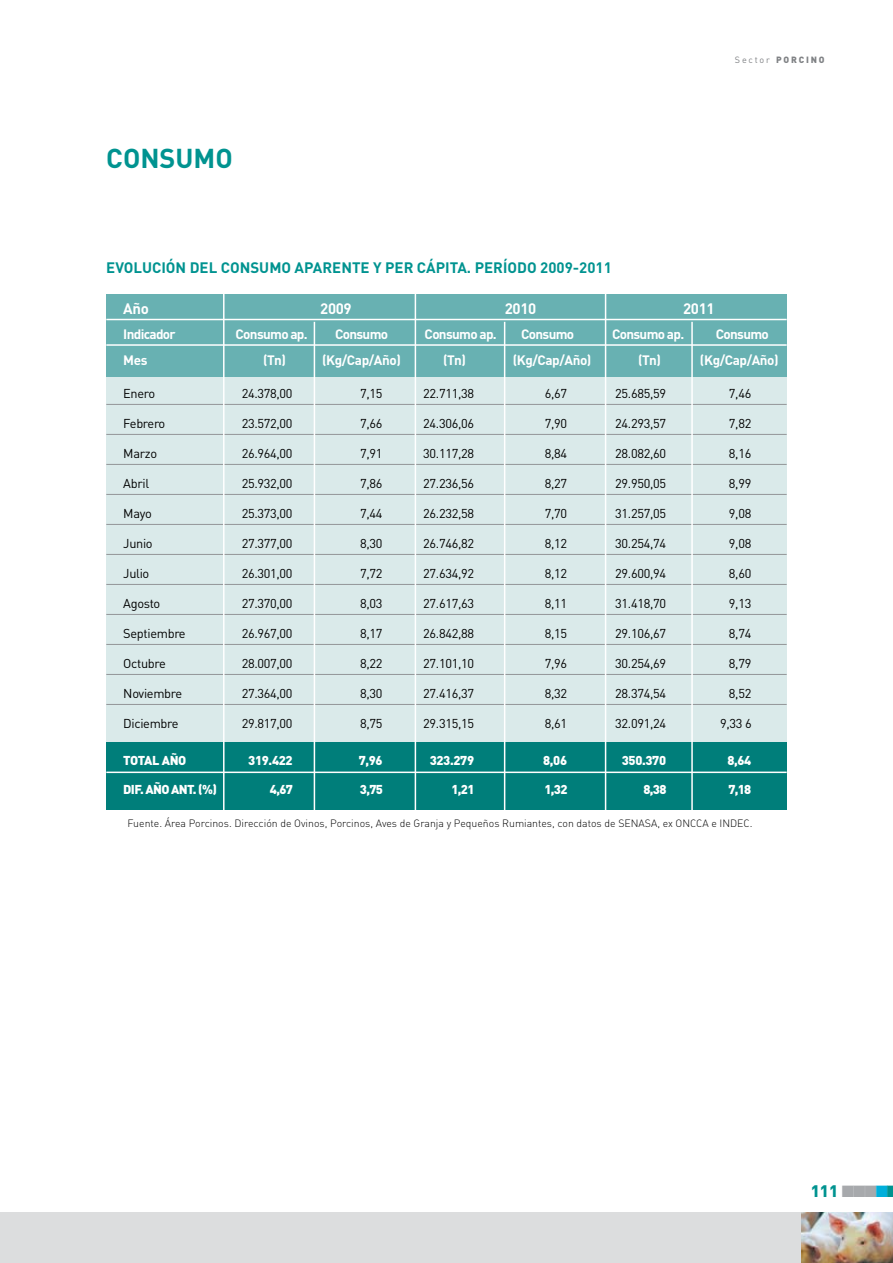
<style>
.page{position:relative;width:893px;height:1263px;background:#fff}
.page>*{position:absolute;margin:0;border:0;box-sizing:border-box;transform-origin:0 0}
.t1{font:700 27px "DIN";color:#009390}
.t2{font:900 16.5px "DIN";color:#009390}
.t3{font:700 15px "DIN";color:#009390}
.t4{font:700 15px "DIN";letter-spacing:-.025em;color:#fff}
.t5{font:700 13.5px "DIN";letter-spacing:-.05em;color:#fff}
.t6{font:12.75px "DIN";letter-spacing:-.025em;color:#000}
.t7{font:900 12.75px "DIN";letter-spacing:-.025em;color:#fff}
.t8{font:10.5px "DIN Light Alternate";color:#000}
.t9{font:900 9px "DIN";letter-spacing:.2em;color:#808285}
.s1{font-weight:400}
.s2{color:#a7a9ac}
.s3{color:#00afdb}
</style>
<div class="page">
<div style="left:1px;top:1213px;width:892px;height:50px;background:#dcddde"></div>
<img style="left:802px;top:1213px;width:91px;height:50px">
<div style="left:106px;top:338px;width:681px;height:420px;background:#daeaea"></div>
<div style="left:106px;top:294px;width:681px;height:82px;background:#68b1b2"></div>
<div style="left:106px;top:742px;width:681px;height:68px;background:#007e7a"></div>
<hr style="left:106px;top:319px;width:681px;height:1px;background:#fff">
<hr style="left:106px;top:344px;width:681px;height:2px;background:#fff">
<hr style="left:106px;top:404px;width:681px;height:1px;background:#939598">
<hr style="left:106px;top:434px;width:681px;height:1px;background:#939598">
<hr style="left:106px;top:464px;width:681px;height:1px;background:#939598">
<hr style="left:106px;top:494px;width:681px;height:1px;background:#939598">
<hr style="left:106px;top:524px;width:681px;height:1px;background:#939598">
<hr style="left:106px;top:554px;width:681px;height:1px;background:#939598">
<hr style="left:106px;top:584px;width:681px;height:1px;background:#939598">
<hr style="left:106px;top:614px;width:681px;height:1px;background:#939598">
<hr style="left:106px;top:644px;width:681px;height:1px;background:#939598">
<hr style="left:106px;top:674px;width:681px;height:1px;background:#939598">
<hr style="left:106px;top:704px;width:681px;height:1px;background:#939598">
<hr style="left:106px;top:771px;width:681px;height:2px;background:#fff">
<hr style="left:605px;top:293px;width:1px;height:521px;background:#fff">
<hr style="left:223px;top:292px;width:2px;height:524px;background:#fff">
<hr style="left:314px;top:322px;width:1px;height:492px;background:#fff">
<hr style="left:504px;top:322px;width:1px;height:492px;background:#fff">
<hr style="left:691px;top:322px;width:2px;height:492px;background:#fff">
<hr style="left:415px;top:292px;width:1px;height:528px;background:#fff">
<h1 class="t1" style="left:106px;top:141px;width:128px">Consumo</h1>
<p class="t9" style="left:735px;top:54px;width:91px"><span class="s1">Sector</span> PORCINO</p>
<p class="t3" style="left:106px;top:258px;width:507px">Evolución del consumo aparente y per cápita. Período 2009-2011</p>
<p class="t4" style="left:123px;top:298px;width:27px">Año</p>
<p class="t4" style="left:320px;top:298px;width:33px">2009</p>
<p class="t4" style="left:505px;top:298px;width:33px">2010</p>
<p class="t4" style="left:683px;top:298px;width:33px">2011</p>
<p class="t5" style="left:123px;top:325px;width:87px">I ndicador C</p>
<p class="t5" style="left:243px;top:325px;width:83px">onsumo ap. C</p>
<p class="t5" style="left:343px;top:325px;width:70px">onsumo C</p>
<p class="t5" style="left:432px;top:325px;width:167px">onsumo ap. Consumo C</p>
<p class="t5" style="left:620px;top:325px;width:85px">onsumo ap. C</p>
<p class="t5" style="left:723px;top:325px;width:47px">onsumo</p>
<p class="t5" style="left:123px;top:351px;width:26px">Mes</p>
<p class="t5" style="left:263px;top:351px;width:24px">(Tn)</p>
<p class="t5" style="left:322px;top:351px;width:80px">(Kg/Cap/Año)</p>
<p class="t5" style="left:443px;top:351px;width:24px">(Tn)</p>
<p class="t5" style="left:513px;top:351px;width:80px">(Kg/Cap/Año)</p>
<p class="t5" style="left:638px;top:351px;width:24px">(Tn)</p>
<p class="t5" style="left:700px;top:351px;width:80px">(Kg/Cap/Año)</p>
<p class="t6" style="left:123px;top:385px;width:33px">Enero</p>
<p class="t6" style="left:242px;top:385px;width:52px">24.378,00</p>
<p class="t6" style="left:360px;top:385px;width:24px">7,15</p>
<p class="t6" style="left:423px;top:385px;width:52px">22.711,38</p>
<p class="t6" style="left:545px;top:385px;width:24px">6,67</p>
<p class="t6" style="left:615px;top:385px;width:52px">25.685,59</p>
<p class="t6" style="left:729px;top:385px;width:24px">7,46</p>
<p class="t6" style="left:123px;top:415px;width:44px">Febrero</p>
<p class="t6" style="left:242px;top:415px;width:52px">23.572,00</p>
<p class="t6" style="left:360px;top:415px;width:24px">7,66</p>
<p class="t6" style="left:423px;top:415px;width:52px">24.306,06</p>
<p class="t6" style="left:545px;top:415px;width:24px">7,90</p>
<p class="t6" style="left:615px;top:415px;width:52px">24.293,57</p>
<p class="t6" style="left:729px;top:415px;width:24px">7,82</p>
<p class="t6" style="left:123px;top:445px;width:35px">Marzo</p>
<p class="t6" style="left:242px;top:445px;width:52px">26.964,00</p>
<p class="t6" style="left:360px;top:445px;width:24px">7,91</p>
<p class="t6" style="left:423px;top:445px;width:52px">30.117,28</p>
<p class="t6" style="left:545px;top:445px;width:24px">8,84</p>
<p class="t6" style="left:615px;top:445px;width:52px">28.082,60</p>
<p class="t6" style="left:729px;top:445px;width:24px">8,16</p>
<p class="t6" style="left:123px;top:475px;width:27px">Abril</p>
<p class="t6" style="left:242px;top:475px;width:52px">25.932,00</p>
<p class="t6" style="left:360px;top:475px;width:24px">7,86</p>
<p class="t6" style="left:423px;top:475px;width:52px">27.236,56</p>
<p class="t6" style="left:545px;top:475px;width:24px">8,27</p>
<p class="t6" style="left:615px;top:475px;width:52px">29.950,05</p>
<p class="t6" style="left:729px;top:475px;width:24px">8,99</p>
<p class="t6" style="left:123px;top:505px;width:30px">Mayo</p>
<p class="t6" style="left:242px;top:505px;width:52px">25.373,00</p>
<p class="t6" style="left:360px;top:505px;width:24px">7,44</p>
<p class="t6" style="left:423px;top:505px;width:52px">26.232,58</p>
<p class="t6" style="left:545px;top:505px;width:24px">7,70</p>
<p class="t6" style="left:615px;top:505px;width:52px">31.257,05</p>
<p class="t6" style="left:729px;top:505px;width:24px">9,08</p>
<p class="t6" style="left:123px;top:535px;width:31px">Junio</p>
<p class="t6" style="left:242px;top:535px;width:52px">27.377,00</p>
<p class="t6" style="left:360px;top:535px;width:24px">8,30</p>
<p class="t6" style="left:423px;top:535px;width:52px">26.746,82</p>
<p class="t6" style="left:545px;top:535px;width:24px">8,12</p>
<p class="t6" style="left:615px;top:535px;width:52px">30.254,74</p>
<p class="t6" style="left:729px;top:535px;width:24px">9,08</p>
<p class="t6" style="left:123px;top:565px;width:28px">Julio</p>
<p class="t6" style="left:242px;top:565px;width:52px">26.301,00</p>
<p class="t6" style="left:360px;top:565px;width:24px">7,72</p>
<p class="t6" style="left:423px;top:565px;width:52px">27.634,92</p>
<p class="t6" style="left:545px;top:565px;width:24px">8,12</p>
<p class="t6" style="left:615px;top:565px;width:52px">29.600,94</p>
<p class="t6" style="left:729px;top:565px;width:24px">8,60</p>
<p class="t6" style="left:123px;top:595px;width:38px">Agosto</p>
<p class="t6" style="left:242px;top:595px;width:52px">27.370,00</p>
<p class="t6" style="left:360px;top:595px;width:24px">8,03</p>
<p class="t6" style="left:423px;top:595px;width:52px">27.617,63</p>
<p class="t6" style="left:545px;top:595px;width:24px">8,11</p>
<p class="t6" style="left:615px;top:595px;width:52px">31.418,70</p>
<p class="t6" style="left:729px;top:595px;width:24px">9,13</p>
<p class="t6" style="left:123px;top:625px;width:64px">Septiembre</p>
<p class="t6" style="left:242px;top:625px;width:52px">26.967,00</p>
<p class="t6" style="left:360px;top:625px;width:24px">8,17</p>
<p class="t6" style="left:423px;top:625px;width:52px">26.842,88</p>
<p class="t6" style="left:545px;top:625px;width:24px">8,15</p>
<p class="t6" style="left:615px;top:625px;width:52px">29.106,67</p>
<p class="t6" style="left:729px;top:625px;width:24px">8,74</p>
<p class="t6" style="left:123px;top:655px;width:44px">Octubre</p>
<p class="t6" style="left:242px;top:655px;width:52px">28.007,00</p>
<p class="t6" style="left:360px;top:655px;width:24px">8,22</p>
<p class="t6" style="left:423px;top:655px;width:52px">27.101,10</p>
<p class="t6" style="left:545px;top:655px;width:24px">7,96</p>
<p class="t6" style="left:615px;top:655px;width:52px">30.254,69</p>
<p class="t6" style="left:729px;top:655px;width:24px">8,79</p>
<p class="t6" style="left:123px;top:685px;width:60px">Noviembre</p>
<p class="t6" style="left:242px;top:685px;width:52px">27.364,00</p>
<p class="t6" style="left:360px;top:685px;width:24px">8,30</p>
<p class="t6" style="left:423px;top:685px;width:52px">27.416,37</p>
<p class="t6" style="left:545px;top:685px;width:24px">8,32</p>
<p class="t6" style="left:615px;top:685px;width:52px">28.374,54</p>
<p class="t6" style="left:729px;top:685px;width:24px">8,52</p>
<p class="t6" style="left:123px;top:715px;width:57px">Diciembre</p>
<p class="t6" style="left:242px;top:715px;width:52px">29.817,00</p>
<p class="t6" style="left:360px;top:715px;width:24px">8,75</p>
<p class="t6" style="left:423px;top:715px;width:52px">29.315,15</p>
<p class="t6" style="left:545px;top:715px;width:24px">8,61</p>
<p class="t6" style="left:615px;top:715px;width:52px">32.091,24</p>
<p class="t6" style="left:720px;top:715px;width:33px">9,33 6</p>
<p class="t7" style="left:123px;top:752px;width:9px">TOTA</p>
<p class="t7" style="left:152px;top:752px;width:17px">L AÑO</p>
<p class="t7" style="left:248px;top:752px;width:46px">319.422</p>
<p class="t7" style="left:359px;top:752px;width:25px">7,96</p>
<p class="t7" style="left:430px;top:752px;width:46px">323.279</p>
<p class="t7" style="left:543px;top:752px;width:25px">8,06</p>
<p class="t7" style="left:622px;top:752px;width:46px">350.370</p>
<p class="t7" style="left:727px;top:752px;width:25px">8,64</p>
<p class="t7" style="left:123px;top:780px;width:32px">DI F. AÑO</p>
<p class="t7" style="left:171px;top:780px;width:47px">ANT. (%)</p>
<p class="t7" style="left:270px;top:780px;width:25px">4,67</p>
<p class="t7" style="left:360px;top:780px;width:25px">3,75</p>
<p class="t7" style="left:451px;top:780px;width:25px">1,21</p>
<p class="t7" style="left:544px;top:780px;width:25px">1,32</p>
<p class="t7" style="left:643px;top:780px;width:25px">8,38</p>
<p class="t7" style="left:728px;top:780px;width:25px">7,18</p>
<p class="t8" style="left:128px;top:817px;width:626px">Fuente. Área Porcinos. Dirección de Ovinos, Porcinos, Aves de Granja y Pequeños Rumiantes, con datos de SENASA, ex ONCCA e INDEC.</p>
<p class="t2" style="left:811px;top:1180px;width:79px">111 <span class="s2">■■■</span><span class="s3">■</span></p>
</div>
